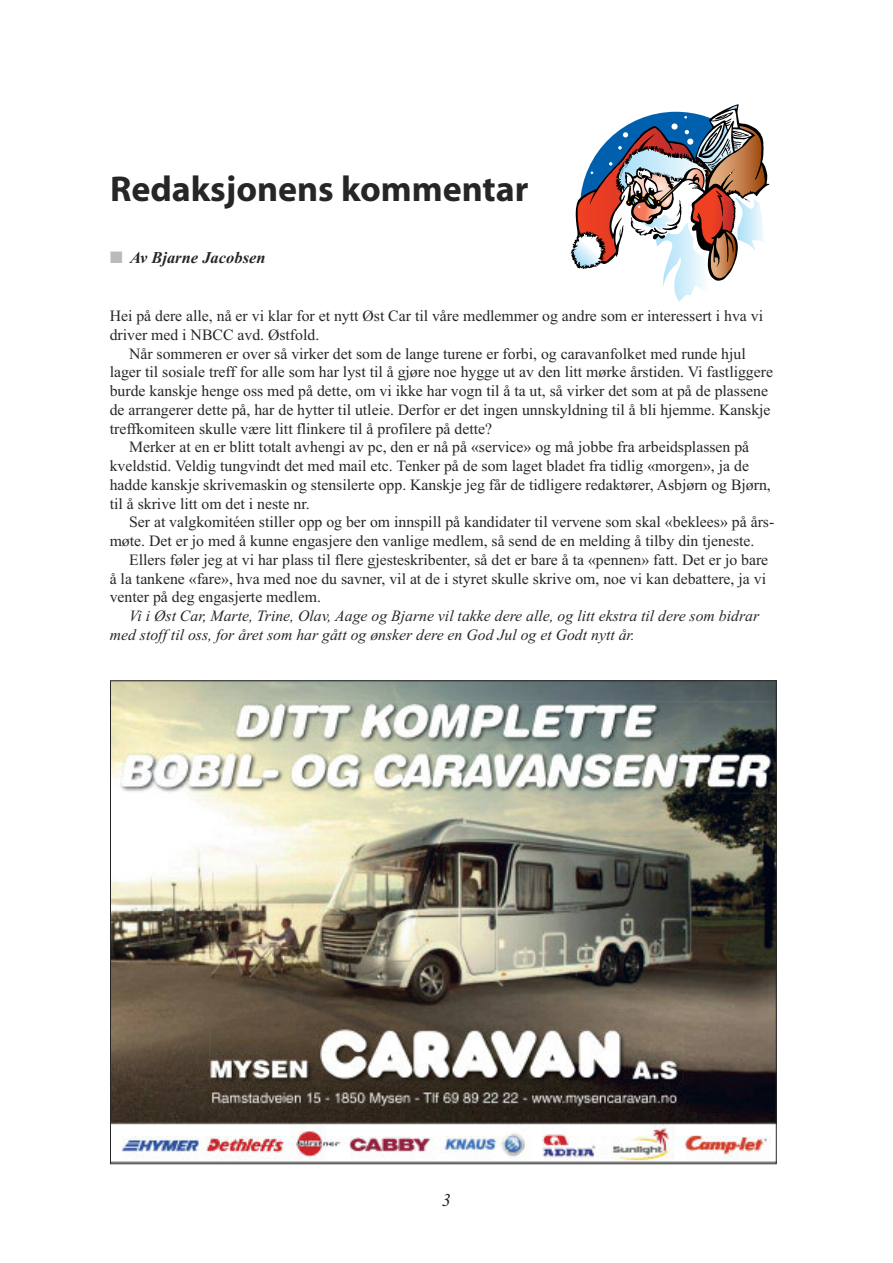
<style>
.page{position:relative;width:893px;height:1263px;background:#fff}
.page>*{position:absolute;margin:0;border:0;box-sizing:border-box;transform-origin:0 0}
.t1{font:700 36px "Myriad";color:#272627}
.t2{font:italic 18px "Times New Roman";color:#272627}
.t3{font:italic 700 16.5px "Times New Roman";color:#272627}
.t4{font:15.75px/18.8px "Times New Roman";color:#272627}
.t5{font:italic 15.75px/18.8px "Times New Roman";color:#272627}
.s1{color:#bababa}
</style>
<div class="page">
<img style="left:112px;top:682px;width:663px;height:480px">
<svg style="left:571px;top:104px;width:199px;height:198px"></svg>
<h1 class="t1" style="left:110px;top:176px;width:420px">Redaksjonens kommentar</h1>
<p class="t3" style="left:110px;top:247px;width:157px"><span class="s1">■</span> Av Bjarne Jacobsen</p>
<p class="t4" style="left:110px;top:306px;width:655px">Hei på dere alle, nå er vi klar for et nytt Øst Car til våre medlemmer og andre som er interessert i hva vi driver med i NBCC avd. Østfold.</p>
<p class="t4" style="left:129px;top:344px;width:618px">Når sommeren er over så virker det som de lange turene er forbi, og caravanfolket med runde hjul</p>
<p class="t4" style="left:110px;top:363px;width:665px">lager til sosiale treff for alle som har lyst til å gjøre noe hygge ut av den litt mørke årstiden. Vi fastliggere</p>
<p class="t4" style="left:110px;top:381px;width:660px">burde kanskje henge oss med på dette, om vi ikke har vogn til å ta ut, så virker det som at på de plassene</p>
<p class="t4" style="left:110px;top:400px;width:662px">de arrangerer dette på, har de hytter til utleie. Derfor er det ingen unnskyldning til å bli hjemme. Kanskje</p>
<p class="t4" style="left:110px;top:419px;width:384px">treffkomiteen skulle være litt flinkere til å profilere på dette?</p>
<p class="t4" style="left:129px;top:438px;width:622px">Merker at en er blitt totalt avhengi av pc, den er nå på «service» og må jobbe fra arbeidsplassen på</p>
<p class="t4" style="left:110px;top:456px;width:641px">kveldstid. Veldig tungvindt det med mail etc. Tenker på de som laget bladet fra tidlig «morgen», ja de</p>
<p class="t4" style="left:110px;top:475px;width:663px">hadde kanskje skrivemaskin og stensilerte opp. Kanskje jeg får de tidligere redaktører, Asbjørn og Bjørn,</p>
<p class="t4" style="left:110px;top:494px;width:201px">til å skrive litt om det i neste nr.</p>
<p class="t4" style="left:129px;top:513px;width:647px">Ser at valgkomitéen stiller opp og ber om innspill på kandidater til vervene som skal «beklees» på års-</p>
<p class="t4" style="left:110px;top:531px;width:646px">møte. Det er jo med å kunne engasjere den vanlige medlem, så send de en melding å tilby din tjeneste.</p>
<p class="t4" style="left:129px;top:550px;width:641px">Ellers føler jeg at vi har plass til flere gjesteskribenter, så det er bare å ta «pennen» fatt. Det er jo bare</p>
<p class="t4" style="left:110px;top:569px;width:658px">å la tankene «fare», hva med noe du savner, vil at de i styret skulle skrive om, noe vi kan debattere, ja vi</p>
<p class="t4" style="left:110px;top:588px;width:213px">venter på deg engasjerte medlem.</p>
<p class="t5" style="left:110px;top:606px;width:651px;text-indent:19px">Vi i Øst Car, Marte, Trine, Olav, Aage og Bjarne vil takke dere alle, og litt ekstra til dere som bidrar med stoff til oss, for året som har gått og ønsker dere en God Jul og et Godt nytt år.</p>
<p class="t2" style="left:442px;top:1190px;width:10px">3</p>
</div>
